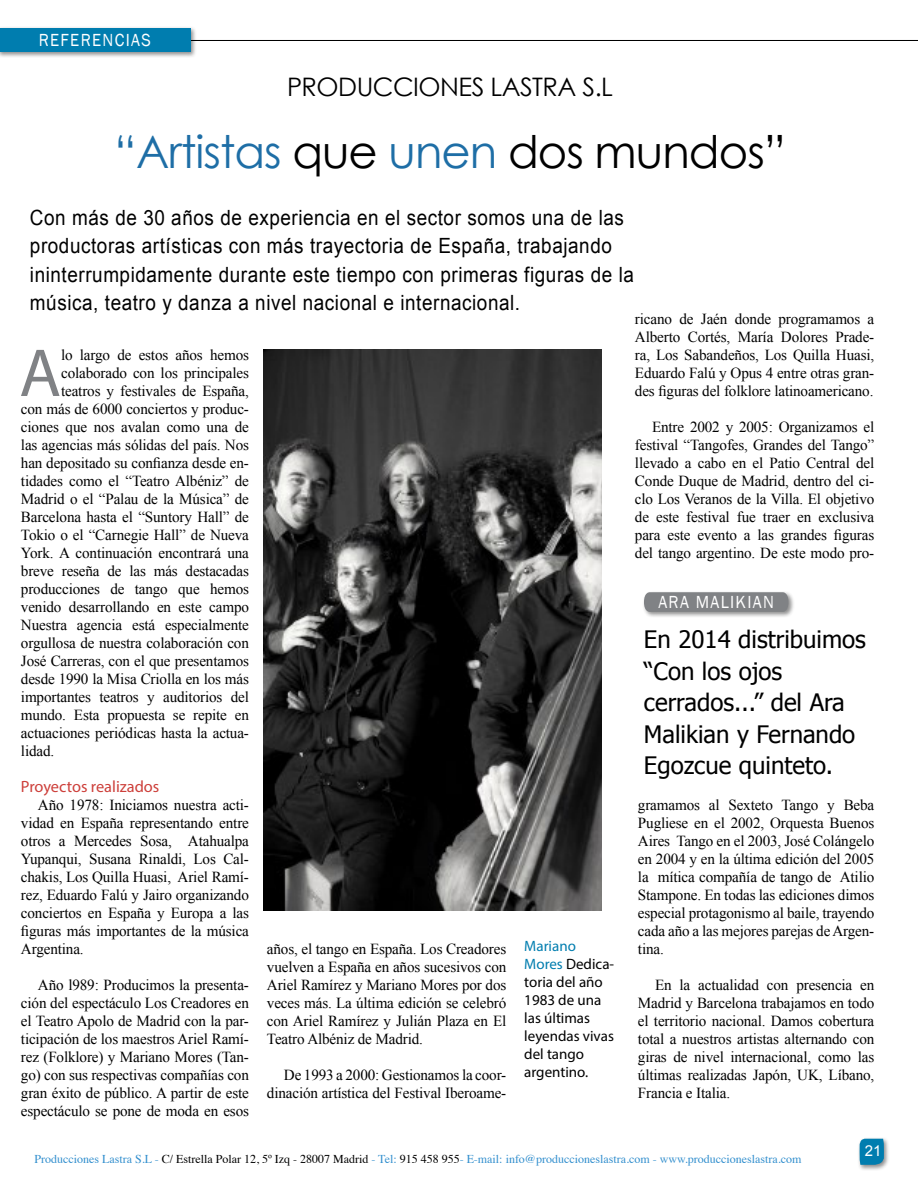
<style>
.page{position:relative;width:918px;height:1188px;background:#fff}
.page>*{position:absolute;margin:0;border:0;box-sizing:border-box;transform-origin:0 0}
.t1{font:68.4px "Myriad Pro";color:#808285}
.t2{font:45px "Century Gothic";letter-spacing:-.02em;color:#1e6ea6}
.t3{font:25.5px "Century Gothic";letter-spacing:-.02em;color:#000}
.t4{font:24px/31.5px "Tahoma";color:#000}
.t5{font:21px/28.5px "Arial";letter-spacing:.03em;color:#000;scale:.9 1}
.t6{font:18px "Franklin Gothic";letter-spacing:.08em;color:#fff;scale:.92 1}
.t7{font:16.35px "Myriad Pro";color:#cd3f3a}
.t8{font:15.3px/18px "Times New Roman";letter-spacing:-.01em;color:#000;text-align:justify}
.t9{font:15px/18px "Myriad Pro";color:#000}
.t10{font:15px "Arial";color:#fff}
.t11{font:12px "Times";color:#328fce}
.s1{color:#000}
.s2{color:#007daf}
</style>
<div class="page">
<div style="left:858px;top:1137px;width:32px;height:34px;background:#000;opacity:.45"></div>
<svg style="left:860px;top:1139px;width:24px;height:26px"></svg>
<div style="left:642px;top:591px;width:153px;height:27px;background:#000;opacity:.45"></div>
<div style="left:644px;top:592px;width:144px;height:20px;background:#808285"></div>
<img style="left:263px;top:349px;width:338px;height:562px">
<hr style="left:0;top:40px;width:918px;height:1px;background:#000">
<div style="left:0;top:26px;width:197px;height:32px;background:#000;opacity:.45"></div>
<div style="left:0;top:28px;width:190px;height:24px;background:#007daf"></div>
<p class="t6" style="left:39px;top:29px;width:123px">REFERENCIAS</p>
<h3 class="t3" style="left:287px;top:71px;width:328px">PRODUCCIONES LASTRA S.L</h3>
<h2 class="t2" style="left:114px;top:124px;width:673px">“Artistas <span class="s1">que</span> unen <span class="s1">dos mundos”</span></h2>
<p class="t5" style="left:30px;top:204px;width:673px">Con más de 30 años de experiencia en el sector somos una de las productoras artísticas con más trayectoria de España, trabajando ininterrumpidamente durante este tiempo con primeras figuras de la música, teatro y danza a nivel nacional e internacional.</p>
<p class="t8" style="left:635px;top:310px;width:241px">ricano de Jaén donde programamos a Alberto Cortés, María Dolores Prade&shy;ra, Los Sabandeños, Los Quilla Huasi, Eduardo Falú y Opus 4 entre otras gran&shy;des figuras del folklore latinoamericano.</p>
<p class="t8" style="left:635px;top:418px;width:241px;text-indent:17px">Entre 2002 y 2005: Organizamos el festival “Tangofes, Grandes del Tango” llevado a cabo en el Patio Central del Conde Duque de Madrid, dentro del ci&shy;clo Los Veranos de la Villa. El objetivo de este festival fue traer en exclusiva para este evento a las grandes figuras del tango argentino. De este modo pro-</p>
<h1 class="t1" style="left:19px;top:331px;width:43px">A</h1>
<p class="t8" style="left:61px;top:346px;width:189px">lo largo de estos años hemos</p>
<p class="t8" style="left:61px;top:364px;width:189px">colaborado con los principales</p>
<p class="t8" style="left:61px;top:382px;width:189px">teatros y festivales de España,</p>
<p class="t8" style="left:21px;top:400px;width:230px">con más de 6000 conciertos y produc-</p>
<p class="t8" style="left:21px;top:418px;width:230px">ciones que nos avalan como una de</p>
<p class="t8" style="left:21px;top:436px;width:230px">las agencias más sólidas del país. Nos</p>
<p class="t8" style="left:21px;top:454px;width:230px">han depositado su confianza desde en-</p>
<p class="t8" style="left:21px;top:472px;width:230px">tidades como el “Teatro Albéniz” de</p>
<p class="t8" style="left:21px;top:490px;width:230px">Madrid o el “Palau de la Música” de</p>
<p class="t8" style="left:21px;top:508px;width:230px">Barcelona hasta el “Suntory Hall” de</p>
<p class="t8" style="left:21px;top:526px;width:230px">Tokio o el “Carnegie Hall” de Nueva</p>
<p class="t8" style="left:21px;top:544px;width:230px">York. A continuación encontrará una</p>
<p class="t8" style="left:21px;top:562px;width:230px">breve reseña de las más destacadas</p>
<p class="t8" style="left:21px;top:580px;width:230px">producciones de tango que hemos</p>
<p class="t8" style="left:21px;top:598px;width:230px">venido desarrollando en este campo</p>
<p class="t8" style="left:21px;top:616px;width:230px">Nuestra agencia está especialmente</p>
<p class="t8" style="left:21px;top:634px;width:230px">orgullosa de nuestra colaboración con</p>
<p class="t8" style="left:21px;top:652px;width:230px">José Carreras, con el que presentamos</p>
<p class="t8" style="left:21px;top:670px;width:230px">desde 1990 la Misa Criolla en los más</p>
<p class="t8" style="left:21px;top:688px;width:230px">importantes teatros y auditorios del</p>
<p class="t8" style="left:21px;top:706px;width:230px">mundo. Esta propuesta se repite en</p>
<p class="t8" style="left:21px;top:724px;width:230px">actuaciones periódicas hasta la actua-</p>
<p class="t8" style="left:21px;top:742px;width:35px">lidad.</p>
<p class="t7" style="left:21px;top:776px;width:140px">Proyectos realizados</p>
<p class="t8" style="left:21px;top:796px;width:230px;text-indent:17px">Año 1978: Iniciamos nuestra acti&shy;vidad en España representando entre otros a Mercedes Sosa, Atahualpa Yupanqui, Susana Rinaldi, Los Cal&shy;chakis, Los Quilla Huasi, Ariel Ramí&shy;rez, Eduardo Falú y Jairo organizando conciertos en España y Europa a las figuras más importantes de la música Argentina.</p>
<p class="t8" style="left:21px;top:976px;width:230px;text-indent:17px">Año l989: Producimos la presenta&shy;ción del espectáculo Los Creadores en el Teatro Apolo de Madrid con la par&shy;ticipación de los maestros Ariel Ramí&shy;rez (Folklore) y Mariano Mores (Tan&shy;go) con sus respectivas compañías con gran éxito de público. A partir de este espectáculo se pone de moda en esos</p>
<p class="t6" style="left:658px;top:591px;width:127px">ARA MALIKIAN</p>
<h3 class="t4" style="left:644px;top:623px;width:223px">En 2014 distribuimos “Con los ojos cerrados...” del Ara<br>Malikian y Fernando<br>Egozcue quinteto.</h3>
<p class="t8" style="left:638px;top:796px;width:238px">gramamos al Sexteto Tango y Beba Pugliese en el 2002, Orquesta Buenos Aires Tango en el 2003, José Colángelo en 2004 y en la última edición del 2005 la mítica compañía de tango de Atilio Stampone. En todas las ediciones dimos especial protagonismo al baile, trayendo cada año a las mejores parejas de Argen&shy;tina.</p>
<p class="t8" style="left:638px;top:976px;width:238px;text-indent:17px">En la actualidad con presencia en Madrid y Barcelona trabajamos en todo el territorio nacional. Damos cobertura total a nuestros artistas alternando con giras de nivel internacional, como las últimas realizadas Japón, UK, Líbano, Francia e Italia.</p>
<p class="t9" style="left:524px;top:937px;width:91px"><span class="s2">Mariano<br>Mores</span> Dedica&shy;toria del año<br>1983 de una las últimas leyendas vivas del tango argentino.</p>
<p class="t8" style="left:267px;top:940px;width:241px">años, el tango en España. Los Creadores vuelven a España en años sucesivos con Ariel Ramírez y Mariano Mores por dos veces más. La última edición se celebró con Ariel Ramírez y Julián Plaza en El Teatro Albéniz de Madrid.</p>
<p class="t8" style="left:267px;top:1066px;width:241px;text-align:right">De 1993 a 2000: Gestionamos la coor&shy;dinación artística del Festival Iberoame-</p>
<p class="t11" style="left:35px;top:1147px;width:768px">Producciones Lastra S.L - <span class="s1">C/ Estrella Polar 12, 5º Izq - 28007 Madrid</span> - Tel: <span class="s1">915 458 955</span>- E-mail: info@produccioneslastra.com - www.produccioneslastra.com</p>
<p class="t10" style="left:865px;top:1140px;width:18px">21</p>
</div>
